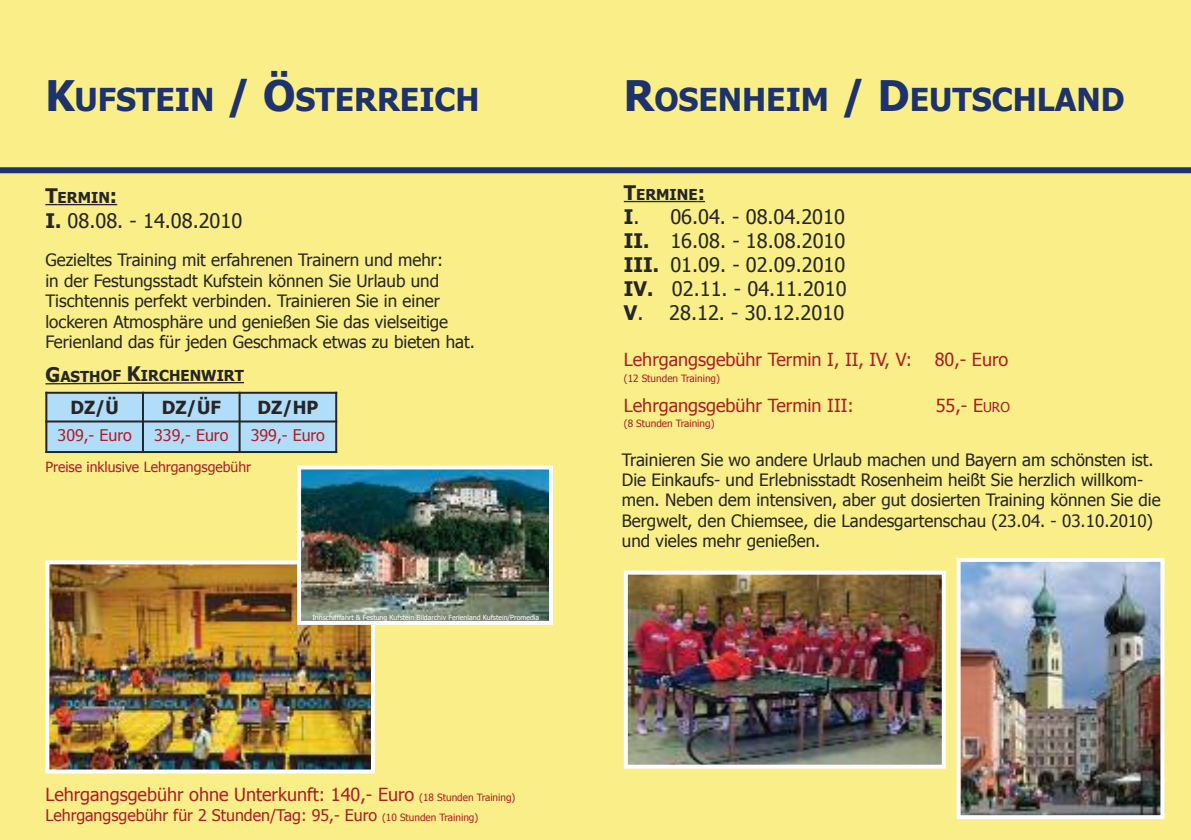
<style>
.page{position:relative;width:1191px;height:840px;background:#fff}
.page>*{position:absolute;margin:0;border:0;box-sizing:border-box;transform-origin:0 0}
.t1{font:700 31.6px "Tahoma";color:#1e326c}
.t2{font:20px/24px "Tahoma";color:#272627;text-align:justify}
.t3{font:18px "Tahoma";color:#a91f26}
.t4{font:700 18px "Tahoma";color:#272627}
.t5{font:17px/20.4px "Tahoma";color:#272627}
.t6{font:16px "Tahoma";color:#a91f26}
.t7{font:700 15px "Tahoma";color:#272627}
.t8{font:14px "Tahoma";color:#a91f26}
.t9{font:10px "Tahoma";color:#a91f26}
.t10{font:7px "Tahoma";color:#fff}
.s1{font-size:42px}
.s2{font-size:20px}
.s3{font-weight:700}
.s4{font-size:10px}
.s5{font-size:13.6px}
</style>
<div class="page">
<div style="left:0;top:0;width:1191px;height:839px;background:#faee89"></div>
<div style="left:0;top:167px;width:1191px;height:6px;background:#1e326c"></div>
<svg style="left:45px;top:204px;width:13px;height:1px"></svg>
<hr style="left:58px;top:204px;width:52px;height:1px;background:#272627">
<svg style="left:624px;top:201px;width:12px;height:1px"></svg>
<hr style="left:636px;top:201px;width:61px;height:1px;background:#272627">
<img style="left:961px;top:562px;width:198px;height:251px">
<div style="left:956px;top:557px;width:208px;height:261px;border:4px solid #fff"></div>
<img style="left:629px;top:575px;width:311px;height:188px">
<div style="left:624px;top:570px;width:321px;height:198px;border:4px solid #fff"></div>
<div style="left:45px;top:391px;width:98px;height:30px;background:#b1ddf8"></div>
<div style="left:143px;top:391px;width:97px;height:30px;background:#b1ddf8"></div>
<div style="left:240px;top:391px;width:97px;height:30px;background:#b1ddf8"></div>
<div style="left:45px;top:421px;width:98px;height:32px;background:#b1ddf8"></div>
<div style="left:143px;top:421px;width:97px;height:32px;background:#b1ddf8"></div>
<div style="left:240px;top:421px;width:97px;height:32px;background:#b1ddf8"></div>
<hr style="left:45px;top:391px;width:2px;height:62px;background:#272627">
<hr style="left:142px;top:391px;width:2px;height:62px;background:#272627">
<hr style="left:239px;top:391px;width:2px;height:62px;background:#272627">
<hr style="left:335px;top:391px;width:2px;height:62px;background:#272627">
<hr style="left:45px;top:391px;width:292px;height:2px;background:#272627">
<hr style="left:45px;top:420px;width:292px;height:2px;background:#272627">
<hr style="left:45px;top:451px;width:292px;height:2px;background:#272627">
<svg style="left:45px;top:383px;width:15px;height:1px"></svg>
<hr style="left:60px;top:382px;width:61px;height:2px;background:#272627">
<hr style="left:121px;top:382px;width:20px;height:2px;background:#272627">
<svg style="left:139px;top:381px;width:106px;height:3px"></svg>
<img style="left:50px;top:565px;width:320px;height:203px">
<div style="left:45px;top:560px;width:330px;height:213px;border:4px solid #fff"></div>
<img style="left:302px;top:470px;width:246px;height:149px">
<div style="left:297px;top:465px;width:256px;height:159px;border:4px solid #fff"></div>
<h1 class="t1" style="left:45px;top:79px;width:436px"><span class="s1">K</span>UFSTEIN <span class="s1">/ Ö</span>STERREICH</h1>
<h1 class="t1" style="left:624px;top:79px;width:502px"><span class="s1">R</span>OSENHEIM <span class="s1">/ D</span>EUTSCHLAND</h1>
<p class="t7" style="left:45px;top:187px;width:73px"><span class="s2">T</span>ERMIN<span class="s2">:</span></p>
<p class="t2" style="left:45px;top:208px;width:198px"><span class="s3">I.</span> 08.08. - 14.08.2010</p>
<p class="t5" style="left:45px;top:249px;width:431px">Gezieltes Training mit erfahrenen Trainern und mehr:<br>in der Festungsstadt Kufstein können Sie Urlaub und Tischtennis perfekt verbinden. Trainieren Sie in einer lockeren Atmosphäre und genießen Sie das vielseitige Ferienland das für jeden Geschmack etwas zu bieten hat.</p>
<p class="t7" style="left:45px;top:366px;width:200px"><span class="s2">G</span>ASTHOF <span class="s2">K</span>IRCHENWIRT</p>
<p class="t4" style="left:70px;top:396px;width:50px">DZ/Ü</p>
<p class="t4" style="left:162px;top:396px;width:60px">DZ/ÜF</p>
<p class="t4" style="left:257px;top:396px;width:62px">DZ/HP</p>
<p class="t6" style="left:58px;top:424px;width:76px">309,- Euro</p>
<p class="t6" style="left:154px;top:424px;width:76px">339,- Euro</p>
<p class="t6" style="left:251px;top:424px;width:76px">399,- Euro</p>
<p class="t8" style="left:45px;top:458px;width:207px">Preise inklusive Lehrgangsgebühr</p>
<p class="t10" style="left:312px;top:612px;width:228px">Innschifffahrt &amp; Festung Kufstein Bildarchiv Ferienland Kufstein/Promedia</p>
<p class="t3" style="left:45px;top:782px;width:471px">Lehrgangsgebühr ohne Unterkunft: 140,- Euro <span class="s4">(18 Stunden Training)</span></p>
<p class="t6" style="left:45px;top:805px;width:434px">Lehrgangsgebühr für 2 Stunden/Tag: 95,- Euro <span class="s4">(10 Stunden Training)</span></p>
<p class="t7" style="left:624px;top:184px;width:83px"><span class="s2">T</span>ERMINE<span class="s2">:</span></p>
<p class="t2" style="left:624px;top:203px;width:224px"><span class="s3">I</span>. 06.04. - 08.04.2010<br><span class="s3">II.</span> 16.08. - 18.08.2010<br><span class="s3">III.</span> 01.09. - 02.09.2010<br><span class="s3">IV.</span> 02.11. - 04.11.2010<br><span class="s3">V</span>. 28.12. - 30.12.2010</p>
<p class="t3" style="left:624px;top:348px;width:386px">Lehrgangsgebühr Termin I, II, IV, V: 80,- Euro</p>
<p class="t9" style="left:624px;top:371px;width:98px">(12 Stunden Training)</p>
<p class="t3" style="left:624px;top:393px;width:231px">Lehrgangsgebühr Termin III:</p>
<p class="t3" style="left:935px;top:393px;width:76px">55,- E<span class="s5">URo</span></p>
<p class="t9" style="left:624px;top:417px;width:92px">(8 Stunden Training)</p>
<p class="t5" style="left:622px;top:448px;width:540px">Trainieren Sie wo andere Urlaub machen und Bayern am schönsten ist.<br>Die Einkaufs- und Erlebnisstadt Rosenheim heißt Sie herzlich willkom&shy;men. Neben dem intensiven, aber gut dosierten Training können Sie die Bergwelt, den Chiemsee, die Landesgartenschau (23.04. - 03.10.2010) und vieles mehr genießen.</p>
</div>
